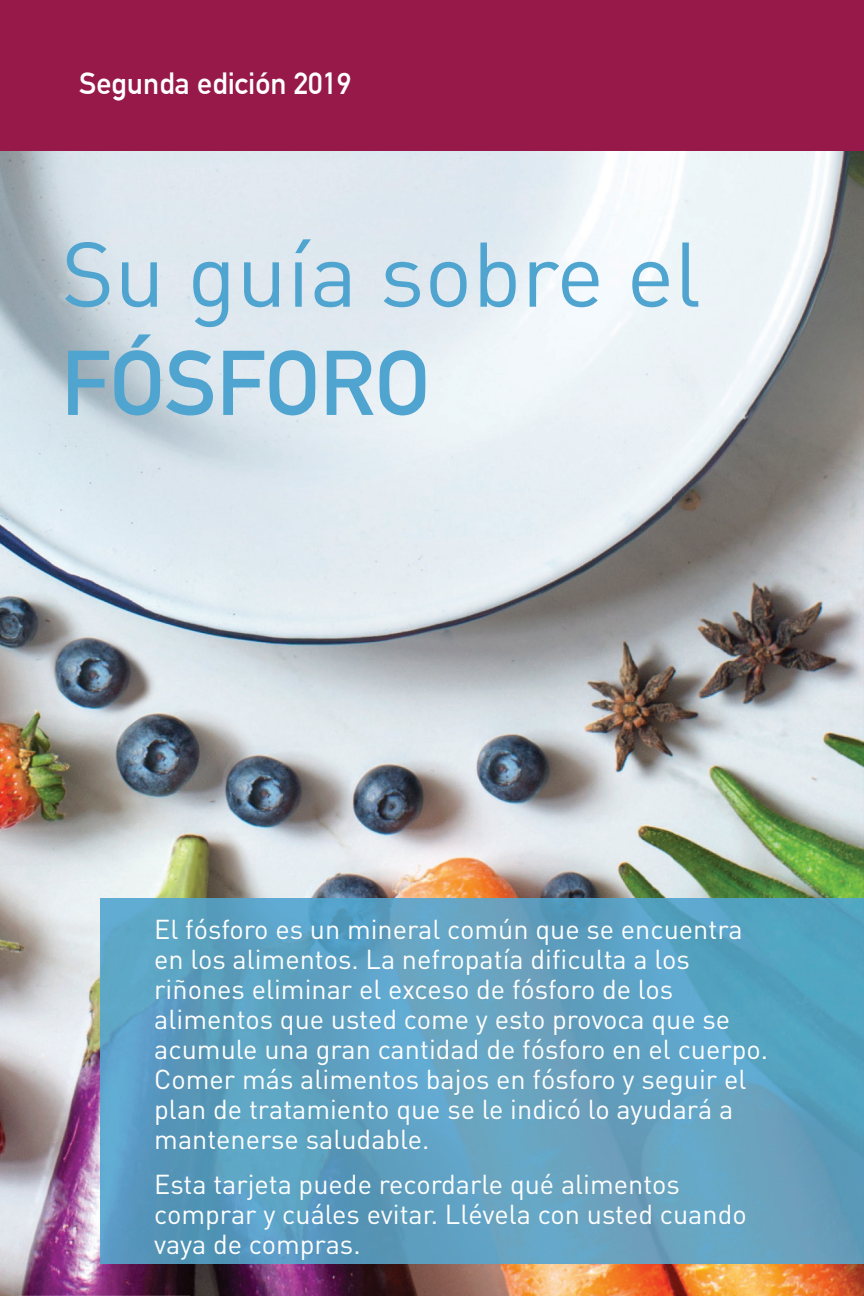
<style>
.page{position:relative;width:864px;height:1296px;background:#fff}
.page>*{position:absolute;margin:0;border:0;box-sizing:border-box;transform-origin:0 0}
.t1{font:90.3px "DIN";color:#50a5d0}
.t2{font:700 90.3px "DIN Alternate";color:#50a5d0}
.t3{font:700 30px "DIN Alternate";color:#fff}
.t4{font:27px/30px "DIN";color:#fff}
</style>
<div class="page">
<img style="left:0;top:0;width:864px;height:1296px">
<p class="t3" style="left:79px;top:61px;width:274px">Segunda edición 2019</p>
<h1 class="t1" style="left:61px;top:218px;width:641px">Su guía sobre el</h1>
<h1 class="t2" style="left:61px;top:314px;width:370px">FÓSFORO</h1>
<p class="t4" style="left:154px;top:914px;width:616px">El fósforo es un mineral común que se encuentra en los alimentos. La nefropatía dificulta a los riñones eliminar el exceso de fósforo de los alimentos que usted come y esto provoca que se acumule una gran cantidad de fósforo en el cuerpo.<br>Comer más alimentos bajos en fósforo y seguir el plan de tratamiento que se le indicó lo ayudará a mantenerse saludable.</p>
<p class="t4" style="left:154px;top:1169px;width:594px">Esta tarjeta puede recordarle qué alimentos comprar y cuáles evitar. Llévela con usted cuando vaya de compras.</p>
</div>
